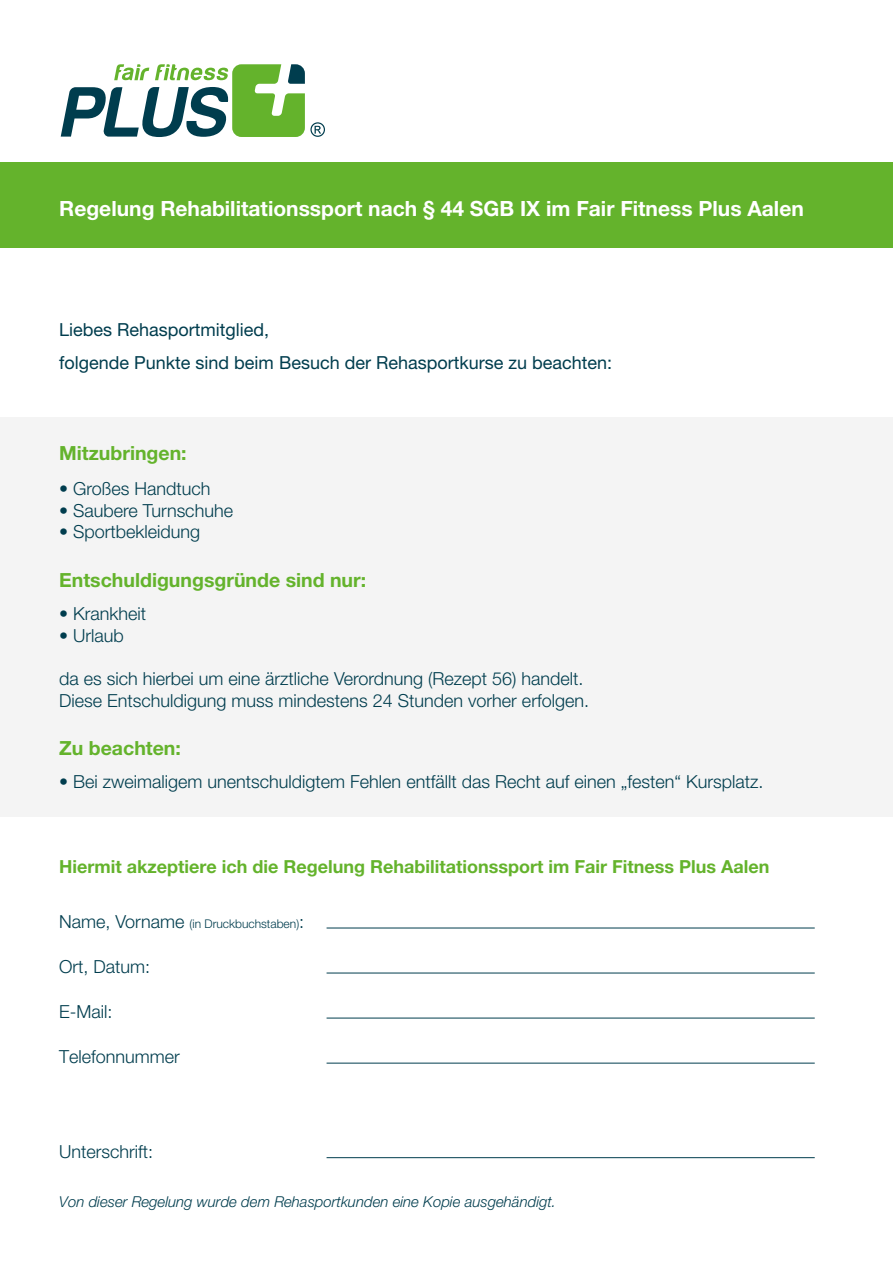
<style>
.page{position:relative;width:893px;height:1263px;background:#fff}
.page>*{position:absolute;margin:0;border:0;box-sizing:border-box;transform-origin:0 0}
.t1{font:700 21px "Helvetica Neue LT Pro";color:#fff}
.t2{font:700 19.5px "Helvetica Neue LT Pro";color:#64b32c}
.t3{font:300 18px/21.6px "Helvetica Neue LT Pro";color:#003d4e}
.t4{font:18px/33px "Helvetica Neue LT Pro";color:#003d4e}
.t5{font:700 18px "Helvetica Neue LT Pro";color:#64b32c}
.t6{font:italic 300 15px "Helvetica Neue LT Pro";color:#003d4e}
.t7{font:300 12px "Helvetica Neue LT Pro";color:#003d4e}
.s1{font-size:18px}
</style>
<div class="page">
<div style="left:0;top:163px;width:893px;height:85px;background:#64b32c"></div>
<div style="left:0;top:417px;width:893px;height:399px;background:#f4f4f4"></div>
<hr style="left:327px;top:928px;width:488px;height:1px;background:#003d4e">
<hr style="left:327px;top:973px;width:488px;height:1px;background:#003d4e">
<hr style="left:327px;top:1018px;width:488px;height:1px;background:#003d4e">
<hr style="left:327px;top:1063px;width:488px;height:1px;background:#003d4e">
<hr style="left:327px;top:1157px;width:488px;height:1px;background:#003d4e">
<svg style="left:61px;top:64px;width:264px;height:73px"></svg>
<p class="t1" style="left:59px;top:195px;width:746px">Regelung Rehabilitationssport nach § 44 SGB IX im Fair Fitness Plus Aalen</p>
<p class="t4" style="left:59px;top:313px;width:554px">Liebes Rehasportmitglied,<br>folgende Punkte sind beim Besuch der Rehasportkurse zu beachten:</p>
<p class="t2" style="left:59px;top:441px;width:129px">Mitzubringen:</p>
<p class="t3" style="left:59px;top:477px;width:153px">• Großes Handtuch</p>
<p class="t3" style="left:59px;top:499px;width:175px">• Saubere Turnschuhe</p>
<p class="t3" style="left:59px;top:521px;width:143px">• Sportbekleidung</p>
<p class="t2" style="left:59px;top:568px;width:308px">Entschuldigungsgründe sind nur:</p>
<p class="t3" style="left:59px;top:602px;width:89px">• Krankheit</p>
<p class="t3" style="left:59px;top:624px;width:66px">• Urlaub</p>
<p class="t3" style="left:59px;top:667px;width:531px">da es sich hierbei um eine ärztliche Verordnung (Rezept 56) handelt.<br>Diese Entschuldigung muss mindestens 24 Stunden vorher erfolgen.</p>
<p class="t2" style="left:59px;top:736px;width:123px">Zu beachten:</p>
<p class="t3" style="left:59px;top:771px;width:706px">• Bei zweimaligem unentschuldigtem Fehlen entfällt das Recht auf einen „festen“ Kursplatz.</p>
<p class="t5" style="left:59px;top:856px;width:712px">Hiermit akzeptiere ich die Regelung Rehabilitationssport im Fair Fitness Plus Aalen</p>
<p class="t7" style="left:59px;top:916px;width:246px"><span class="s1">Name, Vorname</span> (in Druckbuchstaben)<span class="s1">:</span></p>
<p class="t3" style="left:59px;top:955px;width:93px">Ort, Datum:</p>
<p class="t3" style="left:59px;top:1000px;width:55px">E-Mail:</p>
<p class="t3" style="left:59px;top:1045px;width:122px">Telefonnummer</p>
<p class="t3" style="left:59px;top:1140px;width:95px">Unterschrift:</p>
<p class="t6" style="left:59px;top:1193px;width:498px">Von dieser Regelung wurde dem Rehasportkunden eine Kopie ausgehändigt.</p>
</div>
